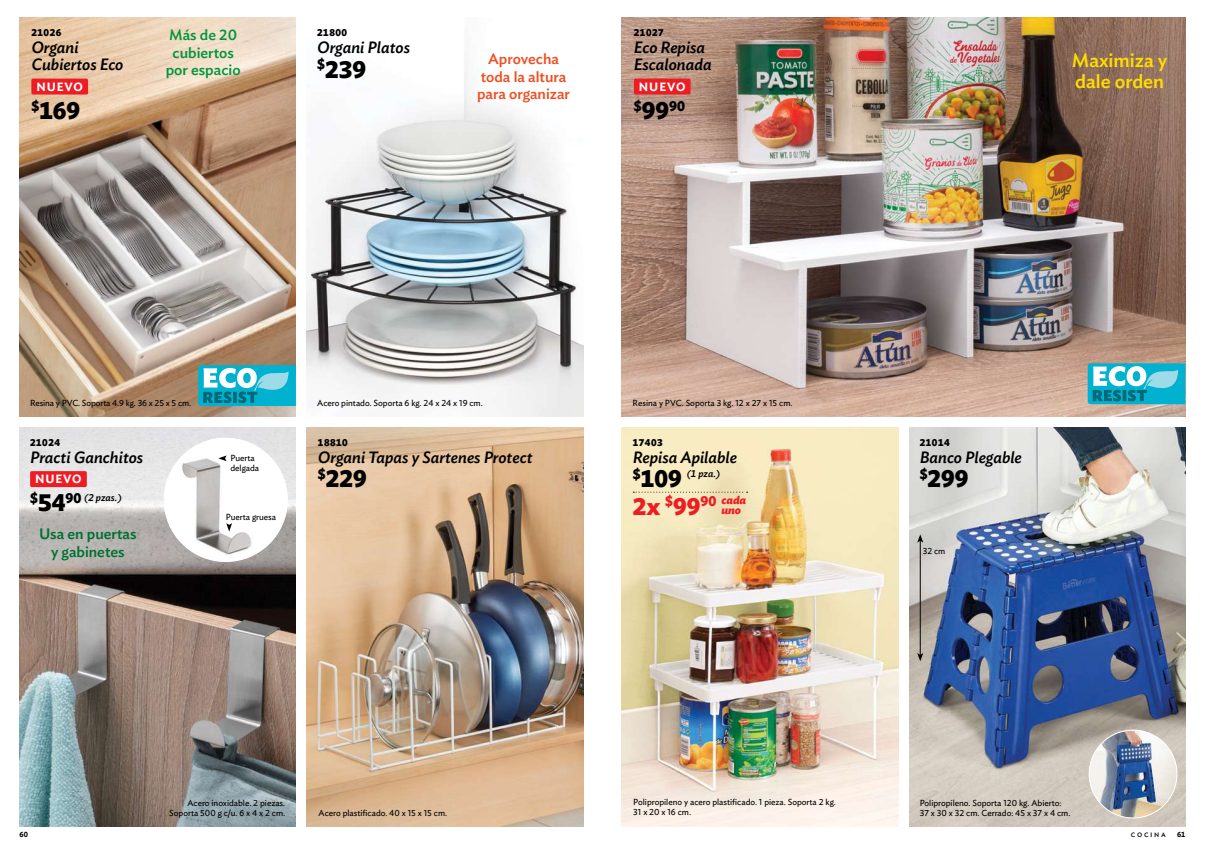
<style>
.page{position:relative;width:1205px;height:851px;background:#fff}
.page>*{position:absolute;margin:0;border:0;box-sizing:border-box;transform-origin:0 0}
.t1{font:700 24.38px "Ideal Sans";color:#000}
.t2{font:700 24.38px "Ideal Sans";color:#ed1d24}
.t3{font:500 19.38px/21.9px "Ideal Sans";color:#fd0}
.t4{font:italic 500 16.25px/16.9px "Ideal Sans";color:#000}
.t5{font:500 15px/17.5px "Ideal Sans";color:#f04e23;text-align:center}
.t6{font:500 15px/17.5px "Ideal Sans";color:#03953f;text-align:center}
.t7{font:500 15px/17.5px "Ideal Sans";color:#00702f;text-align:center}
.t8{font:700 14.25px "Ideal Sans";color:#000}
.t9{font:600 11.88px "Ideal Sans";letter-spacing:.075em;color:#fff}
.t10{font:italic 700 11.25px "Ideal Sans";color:#ed1d24}
.t11{font:700 10px "Ideal Sans";letter-spacing:.05em;color:#000}
.t12{font:italic 500 10px "Ideal Sans";color:#000}
.t13{font:8.75px/10px "Ideal Sans";color:#000}
.t14{font:600 7.5px "Ideal Sans";color:#000}
.s1{font-size:24.38px}
.s2{font-weight:700;font-style:normal;font-size:14.25px}
.s3{font-weight:700;font-style:normal;font-size:24.38px}
</style>
<div class="page">
<img style="left:19px;top:427px;width:277px;height:399px">
<div style="left:30px;top:471px;width:57px;height:16px;background:#ed1d24;border-radius:2px"></div>
<img style="left:164px;top:438px;width:122px;height:123px">
<svg style="left:164px;top:454px;width:14px;height:107px"></svg>
<svg style="left:164px;top:535px;width:28px;height:24px"></svg>
<img style="left:19px;top:18px;width:277px;height:398px">
<div style="left:31px;top:79px;width:57px;height:15px;background:#ed1d24;border-radius:2px"></div>
<svg style="left:198px;top:365px;width:98px;height:41px"></svg>
<img style="left:306px;top:52px;width:277px;height:364px">
<img style="left:306px;top:427px;width:277px;height:399px">
<img style="left:622px;top:427px;width:276px;height:398px">
<svg style="left:633px;top:491px;width:114px;height:1px"></svg>
<img style="left:909px;top:427px;width:276px;height:399px">
<img style="left:1089px;top:730px;width:88px;height:87px;border-radius:44px">
<hr style="left:920px;top:540px;width:1px;height:114px;background:#000">
<svg style="left:917px;top:534px;width:6px;height:8px"></svg>
<svg style="left:917px;top:652px;width:6px;height:9px"></svg>
<img style="left:622px;top:18px;width:563px;height:398px">
<div style="left:634px;top:79px;width:56px;height:15px;background:#ed1d24;border-radius:2px"></div>
<svg style="left:1087px;top:363px;width:98px;height:41px"></svg>
<svg style="left:218px;top:455px;width:9px;height:6px"></svg>
<svg style="left:226px;top:523px;width:6px;height:8px"></svg>
<p class="t11" style="left:31px;top:25px;width:31px">21026</p>
<h3 class="t4" style="left:31px;top:38px;width:94px">Organi<br>Cubiertos Eco</h3>
<h3 class="t9" style="left:36px;top:77px;width:48px">NUEVO</h3>
<h1 class="t1" style="left:31px;top:91px;width:50px"><sup>$</sup>169</h1>
<h3 class="t6" style="left:166px;top:25px;width:76px">Más de 20 cubiertos por espacio</h3>
<p class="t11" style="left:317px;top:25px;width:32px">21800</p>
<h3 class="t4" style="left:317px;top:38px;width:94px">Organi Platos</h3>
<h1 class="t1" style="left:317px;top:49px;width:50px"><sup>$</sup>239</h1>
<h3 class="t5" style="left:477px;top:49px;width:95px">Aprovecha toda la altura para organizar</h3>
<p class="t11" style="left:634px;top:25px;width:31px">21027</p>
<h3 class="t4" style="left:634px;top:38px;width:79px">Eco Repisa<br>Escalonada</h3>
<h3 class="t9" style="left:639px;top:77px;width:48px">NUEVO</h3>
<h3 class="t8" style="left:634px;top:94px;width:53px">$<span class="s1">99</span>90</h3>
<h2 class="t3" style="left:1072px;top:47px;width:97px">Maximiza y dale orden</h2>
<p class="t13" style="left:30px;top:397px;width:163px">Resina y PVC. Soporta 4.9 kg. 36 x 25 x 5 cm.</p>
<p class="t11" style="left:30px;top:434px;width:31px">21024</p>
<h3 class="t4" style="left:30px;top:447px;width:115px">Practi Ganchitos</h3>
<h3 class="t9" style="left:35px;top:469px;width:48px">NUEVO</h3>
<p class="t12" style="left:30px;top:490px;width:93px"><span class="s2">$</span><span class="s3">54</span><span class="s2">90</span> (2 pzas.)</p>
<h3 class="t7" style="left:39px;top:524px;width:99px">Usa en puertas y gabinetes</h3>
<p class="t13" style="left:230px;top:452px;width:30px">Puerta delgada</p>
<p class="t13" style="left:226px;top:511px;width:52px">Puerta gruesa</p>
<p class="t13" style="left:317px;top:397px;width:167px">Acero pintado. Soporta 6 kg. 24 x 24 x 19 cm.</p>
<p class="t11" style="left:318px;top:434px;width:32px">18810</p>
<h3 class="t4" style="left:318px;top:447px;width:216px">Organi Tapas y Sartenes Protect</h3>
<h1 class="t1" style="left:318px;top:459px;width:50px"><sup>$</sup>229</h1>
<p class="t13" style="left:169px;top:796px;width:118px;text-align:right">Acero inoxidable. 2 piezas.<br>Soporta 500 g c/u. 6 x 4 x 2 cm.</p>
<p class="t13" style="left:319px;top:806px;width:130px">Acero plastificado. 40 x 15 x 15 cm.</p>
<p class="t13" style="left:632px;top:397px;width:161px">Resina y PVC. Soporta 3 kg. 12 x 27 x 15 cm.</p>
<p class="t11" style="left:633px;top:434px;width:31px">17403</p>
<h3 class="t4" style="left:633px;top:447px;width:106px">Repisa Apilable</h3>
<h1 class="t1" style="left:633px;top:459px;width:50px"><sup>$</sup>109</h1>
<p class="t12" style="left:687px;top:465px;width:35px">(1 pza.)</p>
<h1 class="t2" style="left:633px;top:486px;width:115px">2x <sup>$</sup>99<sup>90</sup> <sup>cada</sup></h1>
<p class="t10" style="left:721px;top:501px;width:21px">uno</p>
<p class="t11" style="left:919px;top:434px;width:31px">21014</p>
<h3 class="t4" style="left:919px;top:447px;width:104px">Banco Plegable</h3>
<h1 class="t1" style="left:919px;top:459px;width:50px"><sup>$</sup>299</h1>
<p class="t13" style="left:923px;top:545px;width:24px">32 cm</p>
<p class="t13" style="left:633px;top:796px;width:204px">Polipropileno y acero plastificado. 1 pieza. Soporta 2 kg.<br>31 x 20 x 16 cm.</p>
<p class="t13" style="left:919px;top:796px;width:152px">Polipropileno. Soporta 120 kg. Abierto:<br>37 x 30 x 32 cm. Cerrado: 45 x 37 x 4 cm.</p>
<p class="t14" style="left:19px;top:828px;width:10px">60</p>
<p class="t13" style="left:1131px;top:828px;width:37px">cocina</p>
<p class="t14" style="left:1177px;top:828px;width:10px">61</p>
</div>
